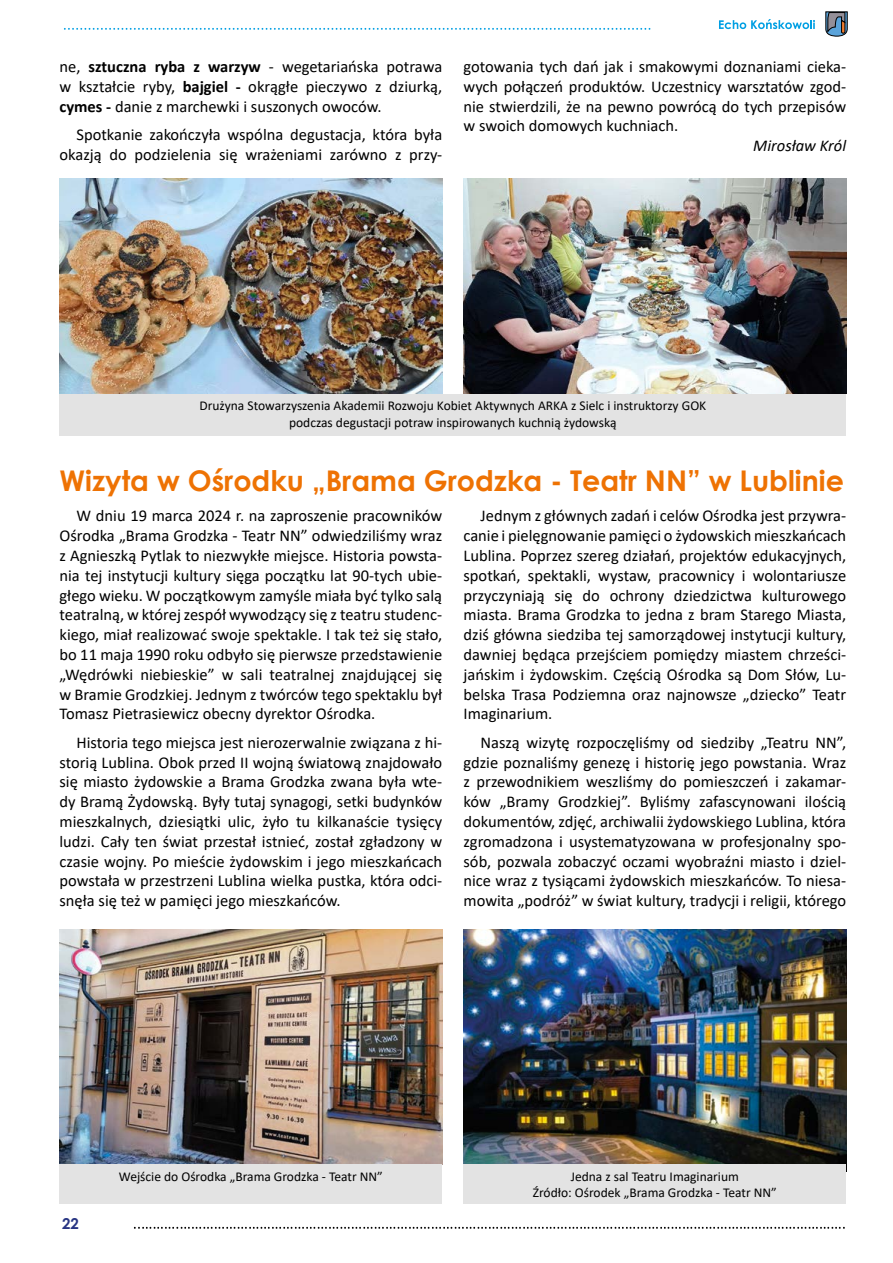
<style>
.page{position:relative;width:893px;height:1263px;background:#fff}
.page>*{position:absolute;margin:0;border:0;box-sizing:border-box;transform-origin:0 0}
.t1{font:700 28.5px "Century Gothic";color:#ee7203}
.t2{font:16.5px/19.8px "Calibri";color:#000;text-align:justify}
.t3{font:italic 16.5px "Calibri";color:#000}
.t4{font:700 15px "Century Gothic";color:#283583}
.t5{font:13.5px/16.2px "Calibri";color:#000;text-align:center}
.s1{font-weight:700}
</style>
<div class="page">
<svg style="left:134px;top:1227px;width:711px;height:2px"></svg>
<svg style="left:719px;top:19px;width:96px;height:10px"></svg>
<svg style="left:64px;top:28px;width:586px;height:2px"></svg>
<svg style="left:825px;top:12px;width:22px;height:24px"></svg>
<div style="left:60px;top:394px;width:786px;height:41px;background:#e3e3e3"></div>
<img style="left:60px;top:179px;width:382px;height:215px">
<img style="left:463px;top:179px;width:383px;height:215px">
<img style="left:60px;top:929px;width:382px;height:235px">
<img style="left:463px;top:929px;width:383px;height:235px">
<div style="left:463px;top:1164px;width:383px;height:39px;background:#e3e3e3"></div>
<div style="left:60px;top:1164px;width:382px;height:40px;background:#e3e3e3"></div>
<p class="t2" style="left:60px;top:56px;width:384px">ne, <span class="s1">sztuczna ryba z warzyw</span> - wegetariańska potrawa w kształcie ryby, <span class="s1">bajgiel -</span> okrągłe pieczywo z dziurką, <span class="s1">cymes -</span> danie z marchewki i suszonych owoców.</p>
<p class="t2" style="left:60px;top:124px;width:384px;text-align:right">Spotkanie zakończyła wspólna degustacja, która była okazją do podzielenia się wrażeniami zarówno z przy-</p>
<p class="t2" style="left:463px;top:56px;width:384px">gotowania tych dań jak i smakowymi doznaniami cieka&shy;wych połączeń produktów. Uczestnicy warsztatów zgod&shy;nie stwierdzili, że na pewno powrócą do tych przepisów w swoich domowych kuchniach.</p>
<p class="t3" style="left:753px;top:134px;width:94px">Mirosław Król</p>
<p class="t5" style="left:199px;top:397px;width:508px">Drużyna Stowarzyszenia Akademii Rozwoju Kobiet Aktywnych ARKA z Sielc i instruktorzy GOK podczas degustacji potraw inspirowanych kuchnią żydowską</p>
<h1 class="t1" style="left:60px;top:459px;width:786px">Wizyta w Ośrodku „Brama Grodzka - Teatr NN” w Lublinie</h1>
<p class="t2" style="left:60px;top:506px;width:384px;text-indent:17px">W dniu 19 marca 2024 r. na zaproszenie pracowników Ośrodka „Brama Grodzka - Teatr NN” odwiedziliśmy wraz z Agnieszką Pytlak to niezwykłe miejsce. Historia powsta&shy;nia tej instytucji kultury sięga początku lat 90-tych ubie&shy;głego wieku. W początkowym zamyśle miała być tylko salą teatralną, w której zespół wywodzący się z teatru studenc&shy;kiego, miał realizować swoje spektakle. I tak też się stało, bo 11 maja 1990 roku odbyło się pierwsze przedstawienie „Wędrówki niebieskie” w sali teatralnej znajdującej się w Bramie Grodzkiej. Jednym z twórców tego spektaklu był Tomasz Pietrasiewicz obecny dyrektor Ośrodka.</p>
<p class="t2" style="left:60px;top:732px;width:384px;text-indent:17px">Historia tego miejsca jest nierozerwalnie związana z hi&shy;storią Lublina. Obok przed II wojną światową znajdowało się miasto żydowskie a Brama Grodzka zwana była wte&shy;dy Bramą Żydowską. Były tutaj synagogi, setki budynków mieszkalnych, dziesiątki ulic, żyło tu kilkanaście tysięcy ludzi. Cały ten świat przestał istnieć, został zgładzony w czasie wojny. Po mieście żydowskim i jego mieszkańcach powstała w przestrzeni Lublina wielka pustka, która odci&shy;snęła się też w pamięci jego mieszkańców.</p>
<p class="t2" style="left:463px;top:506px;width:384px;text-indent:17px">Jednym z głównych zadań i celów Ośrodka jest przywra&shy;canie i pielęgnowanie pamięci o żydowskich mieszkańcach Lublina. Poprzez szereg działań, projektów edukacyjnych, spotkań, spektakli, wystaw, pracownicy i wolontariusze przyczyniają się do ochrony dziedzictwa kulturowego miasta. Brama Grodzka to jedna z bram Starego Miasta, dziś główna siedziba tej samorządowej instytucji kultury, dawniej będąca przejściem pomiędzy miastem chrześci&shy;jańskim i żydowskim. Częścią Ośrodka są Dom Słów, Lu&shy;belska Trasa Podziemna oraz najnowsze „dziecko” Teatr Imaginarium.</p>
<p class="t2" style="left:463px;top:732px;width:384px;text-indent:17px">Naszą wizytę rozpoczęliśmy od siedziby „Teatru NN”, gdzie poznaliśmy genezę i historię jego powstania. Wraz z przewodnikiem weszliśmy do pomieszczeń i zakamar&shy;ków „Bramy Grodzkiej”. Byliśmy zafascynowani ilością dokumentów, zdjęć, archiwalii żydowskiego Lublina, która zgromadzona i usystematyzowana w profesjonalny spo&shy;sób, pozwala zobaczyć oczami wyobraźni miasto i dziel&shy;nice wraz z tysiącami żydowskich mieszkańców. To niesa&shy;mowita „podróż” w świat kultury, tradycji i religii, którego</p>
<p class="t4" style="left:62px;top:1212px;width:18px">22</p>
<p class="t5" style="left:119px;top:1168px;width:266px">Wejście do Ośrodka „Brama Grodzka - Teatr NN”</p>
<p class="t5" style="left:533px;top:1167px;width:246px">Jedna z sal Teatru Imaginarium<br>Źródło: Ośrodek „Brama Grodzka - Teatr NN”</p>
</div>
